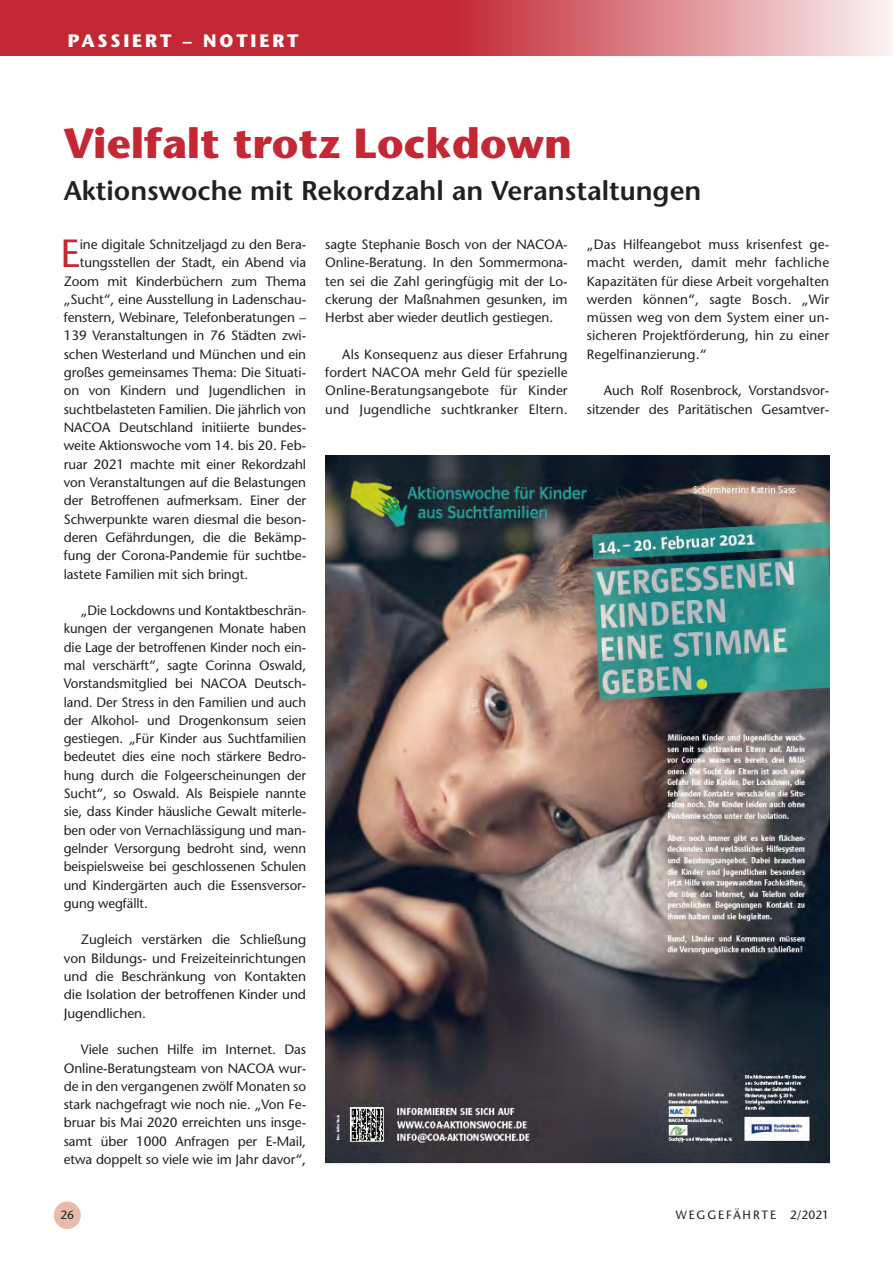
<style>
.page{position:relative;width:893px;height:1263px;background:#fff}
.page>*{position:absolute;margin:0;border:0;box-sizing:border-box;transform-origin:0 0}
._01_Headline{font:700 42px "ITC Stone Sans Pro";color:#c32834}
._02_Grundschrift_Ini{font:500 39.3px "Stone Sans Std";color:#c32834}
._07_Subhead{font:600 27px "Stone Sans Std";color:#231f20}
.t1{font:700 18px "ITC Stone Sans Pro";letter-spacing:.16em;color:#fff}
._03_Grundschrift_Ein{font:500 13.5px/18.3px "Stone Sans Std";letter-spacing:-.005em;color:#231f20;text-align:justify}
._02_Grundschrift_Ini-2{font:500 13.5px "Stone Sans Std";letter-spacing:-.005em;color:#231f20}
.t2{font:500 12px "Stone Sans Std";letter-spacing:.16em;color:#231f20}
</style>
<div class="page">
<svg style="left:0;top:0;width:893px;height:56px;background:#d05a63"></svg>
<div style="left:54px;top:1201px;width:27px;height:28px;background:#eabaab;border-radius:50%"></div>
<img style="left:325px;top:455px;width:504px;height:708px">
<h3 class="t1" style="left:68px;top:30px;width:232px">PASSIERT – NOTIERT</h3>
<p class="_01_Headline" style="left:64px;top:119px;width:510px">Vielfalt trotz Lockdown</p>
<p class="_07_Subhead" style="left:64px;top:174px;width:639px">Aktionswoche mit Rekordzahl an Veranstaltungen</p>
<p class="_02_Grundschrift_Ini" style="left:60px;top:230px;width:21px">E</p>
<p class="_02_Grundschrift_Ini-2" style="left:80px;top:236px;width:228px">ine digitale Schnitzeljagd zu den Bera-</p>
<p class="_02_Grundschrift_Ini-2" style="left:80px;top:254px;width:228px">tungsstellen der Stadt, ein Abend via</p>
<p class="_02_Grundschrift_Ini-2" style="left:64px;top:273px;width:244px">Zoom mit Kinderbüchern zum Thema</p>
<p class="_02_Grundschrift_Ini-2" style="left:64px;top:291px;width:244px">„Sucht“, eine Ausstellung in Ladenschau-</p>
<p class="_02_Grundschrift_Ini-2" style="left:64px;top:309px;width:244px">fenstern, Webinare, Telefonberatungen –</p>
<p class="_02_Grundschrift_Ini-2" style="left:64px;top:328px;width:244px">139 Veranstaltungen in 76 Städten zwi-</p>
<p class="_02_Grundschrift_Ini-2" style="left:64px;top:346px;width:244px">schen Westerland und München und ein</p>
<p class="_02_Grundschrift_Ini-2" style="left:64px;top:364px;width:244px">großes gemeinsames Thema: Die Situati-</p>
<p class="_02_Grundschrift_Ini-2" style="left:64px;top:383px;width:244px">on von Kindern und Jugendlichen in</p>
<p class="_02_Grundschrift_Ini-2" style="left:64px;top:401px;width:244px">suchtbelasteten Familien. Die jährlich von</p>
<p class="_02_Grundschrift_Ini-2" style="left:64px;top:419px;width:244px">NACOA Deutschland initiierte bundes-</p>
<p class="_02_Grundschrift_Ini-2" style="left:64px;top:438px;width:244px">weite Aktionswoche vom 14. bis 20. Feb-</p>
<p class="_02_Grundschrift_Ini-2" style="left:64px;top:456px;width:244px">ruar 2021 machte mit einer Rekordzahl</p>
<p class="_02_Grundschrift_Ini-2" style="left:64px;top:474px;width:244px">von Veranstaltungen auf die Belastungen</p>
<p class="_02_Grundschrift_Ini-2" style="left:64px;top:492px;width:244px">der Betroffenen aufmerksam. Einer der</p>
<p class="_02_Grundschrift_Ini-2" style="left:64px;top:511px;width:244px">Schwerpunkte waren diesmal die beson-</p>
<p class="_02_Grundschrift_Ini-2" style="left:64px;top:529px;width:244px">deren Gefährdungen, die die Bekämp-</p>
<p class="_02_Grundschrift_Ini-2" style="left:64px;top:547px;width:244px">fung der Corona-Pandemie für suchtbe-</p>
<p class="_02_Grundschrift_Ini-2" style="left:64px;top:566px;width:186px">lastete Familien mit sich bringt.</p>
<p class="_03_Grundschrift_Ein" style="left:64px;top:601px;width:244px;text-indent:17px">„Die Lockdowns und Kontaktbeschrän&shy;kungen der vergangenen Monate haben die Lage der betroffenen Kinder noch ein&shy;mal verschärft“, sagte Corinna Oswald, Vorstandsmitglied bei NACOA Deutsch&shy;land. Der Stress in den Familien und auch der Alkohol- und Drogenkonsum seien gestiegen. „Für Kinder aus Suchtfamilien bedeutet dies eine noch stärkere Bedro&shy;hung durch die Folgeerscheinungen der Sucht“, so Oswald. Als Beispiele nannte sie, dass Kinder häusliche Gewalt miterle&shy;ben oder von Vernachlässigung und man&shy;gelnder Versorgung bedroht sind, wenn beispielsweise bei geschlossenen Schulen und Kindergärten auch die Essensversor&shy;gung wegfällt.</p>
<p class="_03_Grundschrift_Ein" style="left:64px;top:930px;width:244px;text-indent:17px">Zugleich verstärken die Schließung von Bildungs- und Freizeiteinrichtungen und die Beschränkung von Kontakten die Isolation der betroffenen Kinder und Jugendlichen.</p>
<p class="_03_Grundschrift_Ein" style="left:64px;top:1040px;width:244px;text-indent:17px">Viele suchen Hilfe im Internet. Das Online-Beratungsteam von NACOA wur&shy;de in den vergangenen zwölf Monaten so stark nachgefragt wie noch nie. „Von Fe&shy;bruar bis Mai 2020 erreichten uns insge&shy;samt über 1000 Anfragen per E-Mail, etwa doppelt so viele wie im Jahr davor“,</p>
<p class="_03_Grundschrift_Ein" style="left:325px;top:235px;width:244px">sagte Stephanie Bosch von der NACOA-Online-Beratung. In den Sommermona&shy;ten sei die Zahl geringfügig mit der Lo&shy;ckerung der Maßnahmen gesunken, im Herbst aber wieder deutlich gestiegen.</p>
<p class="_03_Grundschrift_Ein" style="left:325px;top:345px;width:244px;text-indent:17px">Als Konsequenz aus dieser Erfahrung fordert NACOA mehr Geld für spezielle Online-Beratungsangebote für Kinder und Jugendliche suchtkranker Eltern.</p>
<p class="_03_Grundschrift_Ein" style="left:587px;top:235px;width:244px">„Das Hilfeangebot muss krisenfest ge&shy;macht werden, damit mehr fachliche Kapazitäten für diese Arbeit vorgehalten werden können“, sagte Bosch. „Wir müssen weg von dem System einer un&shy;sicheren Projektförderung, hin zu einer Regelfinanzierung.“</p>
<p class="_03_Grundschrift_Ein" style="left:587px;top:382px;width:244px;text-align:right">Auch Rolf Rosenbrock, Vorstandsvor&shy;sitzender des Paritätischen Gesamtver-</p>
<p class="t2" style="left:60px;top:1207px;width:15px">26</p>
<p class="t2" style="left:676px;top:1207px;width:155px">WEGGEFÄHRTE 2/2021</p>
</div>
